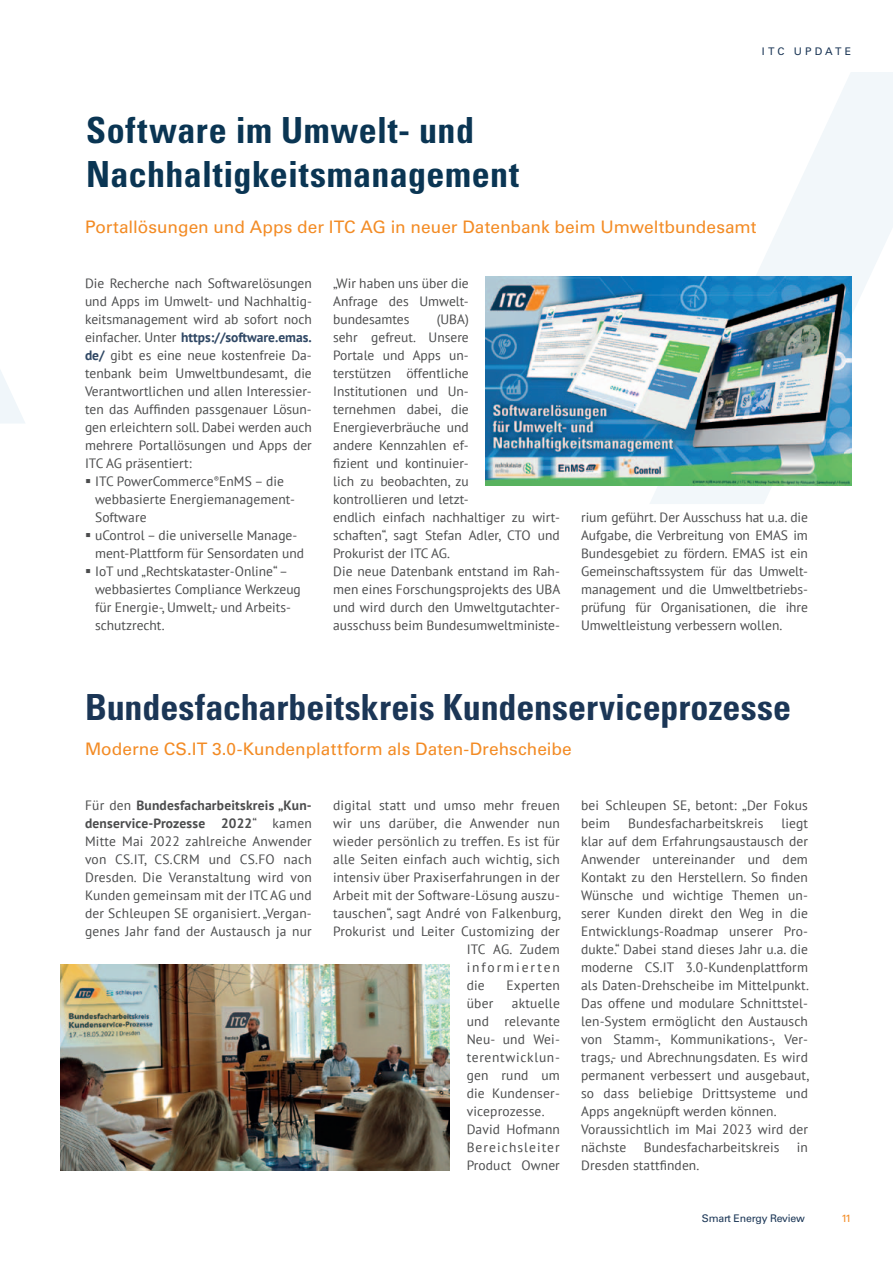
<style>
.page{position:relative;width:893px;height:1263px;background:#fff}
.page>*{position:absolute;margin:0;border:0;box-sizing:border-box;transform-origin:0 0}
.t1{font:700 condensed 36px/43.5px "Univers LT";letter-spacing:.015em;color:#0a3553}
.t2{font:700 condensed 36px "Univers LT";color:#1b3656}
.t3{font:500 17.25px "Univers CE";color:#f38b24}
.t4{font:13.5px/18px "PT Sans";letter-spacing:.01em;color:#4b4c4d}
.t5{font:13.5px "PT Sans";letter-spacing:.14em;color:#4b4c4d}
.t6{font:500 10.5px "Univers CE";letter-spacing:-.02em;color:#1b3656}
.t7{font:500 10.5px "Univers CE";letter-spacing:.3em;color:#1b3656}
.t8{font:500 10.5px "Univers CE";color:#f38b24}
.s1{font-weight:700;color:#2f4764}
.s2{font-weight:700}
</style>
<div class="page">
<svg style="left:649px;top:72px;width:244px;height:432px"></svg>
<img style="left:486px;top:276px;width:365px;height:209px">
<svg style="left:0;top:370px;width:25px;height:53px"></svg>
<img style="left:60px;top:964px;width:390px;height:206px">
<p class="t7" style="left:762px;top:45px;width:91px">ITC UPDATE</p>
<h1 class="t1" style="left:86px;top:109px;width:434px">Software im Umwelt- und<br>Nachhaltigkeitsmanagement</h1>
<p class="t3" style="left:85px;top:217px;width:673px">Portallösungen und Apps der ITC AG in neuer Datenbank beim Umweltbundesamt</p>
<p class="t4" style="left:85px;top:274px;width:228px;text-align:justify">Die Recherche nach Softwarelösungen und Apps im Umwelt- und Nachhaltig&shy;keitsmanagement wird ab sofort noch einfacher. Unter <span class="s1">https://software.emas. de/</span> gibt es eine neue kostenfreie Da&shy;tenbank beim Umweltbundesamt, die Verantwortlichen und allen Interessier&shy;ten das Auffinden passgenauer Lösun&shy;gen erleichtern soll. Dabei werden auch mehrere Portallösungen und Apps der ITC AG präsentiert:</p>
<p class="t4" style="left:95px;top:472px;width:201px;text-indent:-10px">▪ ITC PowerCommerce<sup>®</sup>EnMS – die webbasierte Energiemanagement-<br>Software</p>
<p class="t4" style="left:95px;top:526px;width:210px;text-indent:-10px">▪ uControl – die universelle Manage&shy;ment-Plattform für Sensordaten und</p>
<p class="t4" style="left:95px;top:562px;width:207px;text-indent:-10px">▪ IoT und „Rechtskataster-Online“ – webbasiertes Compliance Werkzeug für Energie-, Umwelt,- und Arbeits&shy;schutzrecht.</p>
<p class="t4" style="left:333px;top:274px;width:137px;text-align:justify">„Wir haben uns über die Anfrage des Umwelt&shy;bundesamtes</p>
<p class="t4" style="left:333px;top:310px;width:229px;text-indent:104px">(UBA)<br>sehr gefreut. Unsere<br>Portale und Apps un-<br>terstützen öffentliche<br>Institutionen und Un-<br>ternehmen dabei, die<br>Energieverbräuche und<br>andere Kennzahlen ef-<br>fizient und kontinuier-<br>lich zu beobachten, zu<br>kontrollieren und letzt-<br>endlich einfach nachhaltiger zu wirt&shy;schaften“, sagt Stefan Adler, CTO und<br>Prokurist der ITC AG.<br>Die neue Datenbank entstand im Rah&shy;men eines Forschungsprojekts des UBA und wird durch den Umweltgutachter&shy;ausschuss beim Bundesumweltministe-</p>
<p class="t4" style="left:581px;top:508px;width:228px;text-align:justify">rium geführt. Der Ausschuss hat u.a. die Aufgabe, die Verbreitung von EMAS im Bundesgebiet zu fördern. EMAS ist ein Gemeinschaftssystem für das Umwelt&shy;management und die Umweltbetriebs&shy;prüfung für Organisationen, die ihre Umweltleistung verbessern wollen.</p>
<h1 class="t2" style="left:85px;top:685px;width:708px">Bundesfacharbeitskreis Kundenserviceprozesse</h1>
<p class="t3" style="left:85px;top:738px;width:488px">Moderne CS.IT 3.0-Kundenplattform als Daten-Drehscheibe</p>
<p class="t4" style="left:85px;top:796px;width:228px;text-align:justify">Für den <span class="s2">Bundesfacharbeitskreis „Kun&shy;denservice-Prozesse 2022</span>“ kamen Mitte Mai 2022 zahlreiche Anwender von CS.IT, CS.CRM und CS.FO nach Dresden. Die Veranstaltung wird von Kunden gemeinsam mit der ITC AG und der Schleupen SE organisiert. „Vergan&shy;genes Jahr fand der Austausch ja nur</p>
<p class="t4" style="left:333px;top:796px;width:228px">digital statt und umso mehr freuen</p>
<p class="t4" style="left:333px;top:814px;width:228px">wir uns darüber, die Anwender nun</p>
<p class="t4" style="left:333px;top:832px;width:228px">wieder persönlich zu treffen. Es ist für</p>
<p class="t4" style="left:333px;top:850px;width:228px">alle Seiten einfach auch wichtig, sich</p>
<p class="t4" style="left:333px;top:868px;width:228px">intensiv über Praxiserfahrungen in der</p>
<p class="t4" style="left:333px;top:886px;width:228px">Arbeit mit der Software-Lösung auszu-</p>
<p class="t4" style="left:333px;top:904px;width:229px">tauschen“, sagt André von Falkenburg,</p>
<p class="t4" style="left:333px;top:922px;width:228px">Prokurist und Leiter Customizing der</p>
<p class="t4" style="left:467px;top:940px;width:95px">ITC AG. Zudem</p>
<p class="t5" style="left:467px;top:959px;width:95px">informierten</p>
<p class="t4" style="left:467px;top:976px;width:20px">die</p>
<p class="t4" style="left:506px;top:976px;width:55px">Experten</p>
<p class="t4" style="left:467px;top:994px;width:28px">über</p>
<p class="t4" style="left:467px;top:994px;width:95px;text-indent:45px">aktuelle und relevante<br>Neu- und Wei&shy;terentwicklun&shy;gen rund um die Kundenser&shy;viceprozesse.<br>David Hofmann<br>Bereichsleiter<br>Product Owner</p>
<p class="t4" style="left:581px;top:796px;width:228px">bei Schleupen SE, betont: „Der Fokus beim</p>
<p class="t4" style="left:581px;top:814px;width:229px;text-indent:200px">liegt klar auf dem Erfahrungsaustausch der Anwender untereinander und dem Kontakt zu den Herstellern. So finden Wünsche und wichtige Themen un&shy;serer Kunden direkt den Weg in die Entwicklungs-Roadmap unserer Pro&shy;dukte.“ Dabei stand dieses Jahr u.a. die moderne CS.IT 3.0-Kundenplattform als Daten-Drehscheibe im Mittelpunkt.<br>Das offene und modulare Schnittstel&shy;len-System ermöglicht den Austausch von Stamm-, Kommunikations-, Ver&shy;trags,- und Abrechnungsdaten. Es wird permanent verbessert und ausgebaut, so dass beliebige Drittsysteme und Apps angeknüpft werden können.<br>Voraussichtlich im Mai 2023 wird der nächste</p>
<p class="t4" style="left:628px;top:814px;width:137px">Bundesfacharbeitskreis</p>
<p class="t4" style="left:644px;top:1138px;width:137px">Bundesfacharbeitskreis</p>
<p class="t4" style="left:797px;top:1138px;width:13px">in</p>
<p class="t4" style="left:581px;top:1156px;width:120px">Dresden stattfinden.</p>
<p class="t6" style="left:702px;top:1212px;width:105px">Smart Energy Review</p>
<p class="t8" style="left:841px;top:1212px;width:12px">11</p>
</div>
